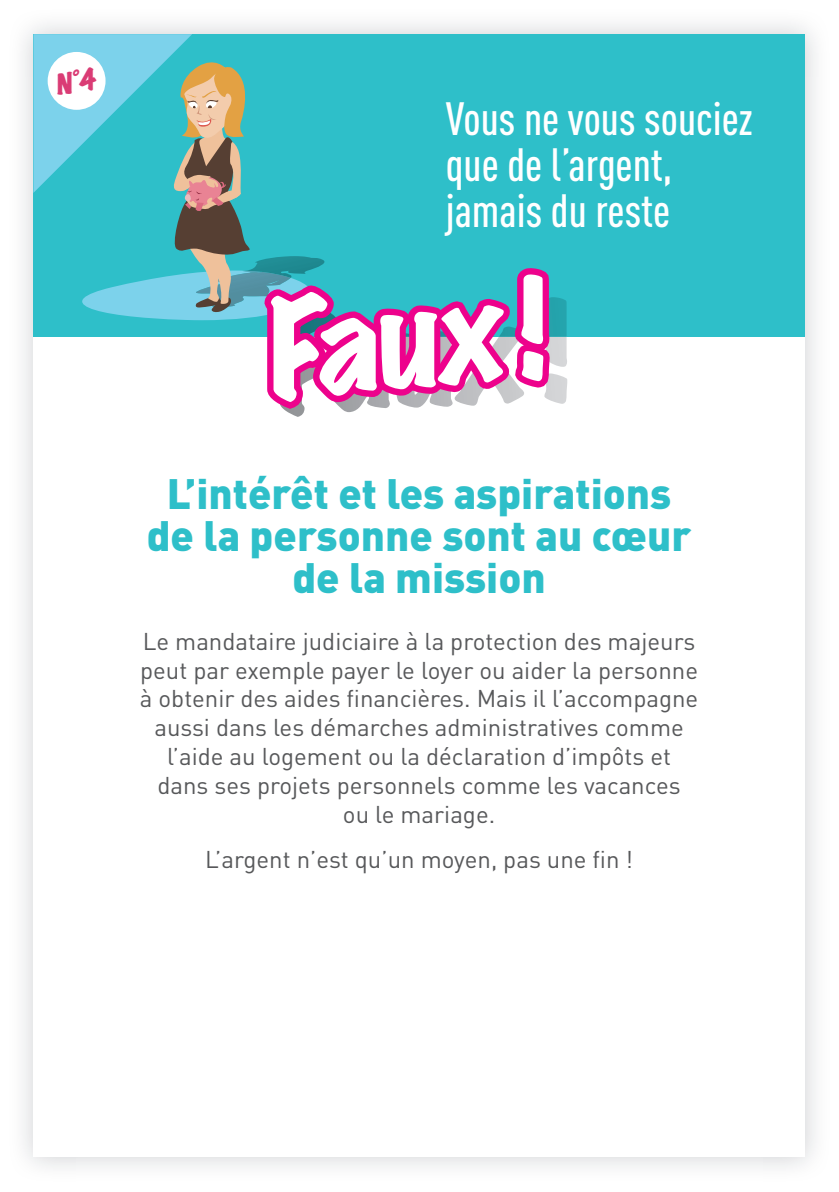
<style>
.page{position:relative;width:839px;height:1192px;background:#fff}
.page>*{position:absolute;margin:0;border:0;box-sizing:border-box;transform-origin:0 0}
.t1{font:expanded 121.2px "Marker Felt";color:#fff}
.t2{font:46px/46px "DIN Cond Medium Alternate";color:#fff}
.t3{font:900 42px/42px "DIN Pro";color:#2ebfc9;text-align:center}
.t4{font:24px/28.8px "DIN Pro";color:#57585a;text-align:center}
</style>
<div class="page">
<img style="left:23px;top:24px;width:793px;height:53px">
<img style="left:762px;top:77px;width:54px;height:1091px">
<div style="left:33px;top:34px;width:771px;height:1123px;background:#fff"></div>
<div style="left:33px;top:34px;width:771px;height:303px;background:#2ebfc9"></div>
<img style="left:558px;top:337px;width:9px;height:67px">
<svg style="left:33px;top:34px;width:525px;height:382px"></svg>
<h2 class="t2" style="left:445px;top:99px;width:308px">Vous ne vous souciez que de l’argent, jamais du reste</h2>
<h1 class="t1" style="left:260px;top:288px;width:279px;rotate:-5deg">Faux !</h1>
<h3 class="t3" style="left:147px;top:476px;width:546px">L’intérêt et les aspirations de la personne sont au cœur de la mission</h3>
<p class="t4" style="left:140px;top:629px;width:560px">Le mandataire judiciaire à la protection des majeurs peut par exemple payer le loyer ou aider la personne à obtenir des aides financières. Mais il l’accompagne aussi dans les démarches administratives comme l’aide au logement ou la déclaration d’impôts et dans ses projets personnels comme les vacances<br>ou le mariage.</p>
<p class="t4" style="left:205px;top:848px;width:429px">L’argent n’est qu’un moyen, pas une fin !</p>
</div>
